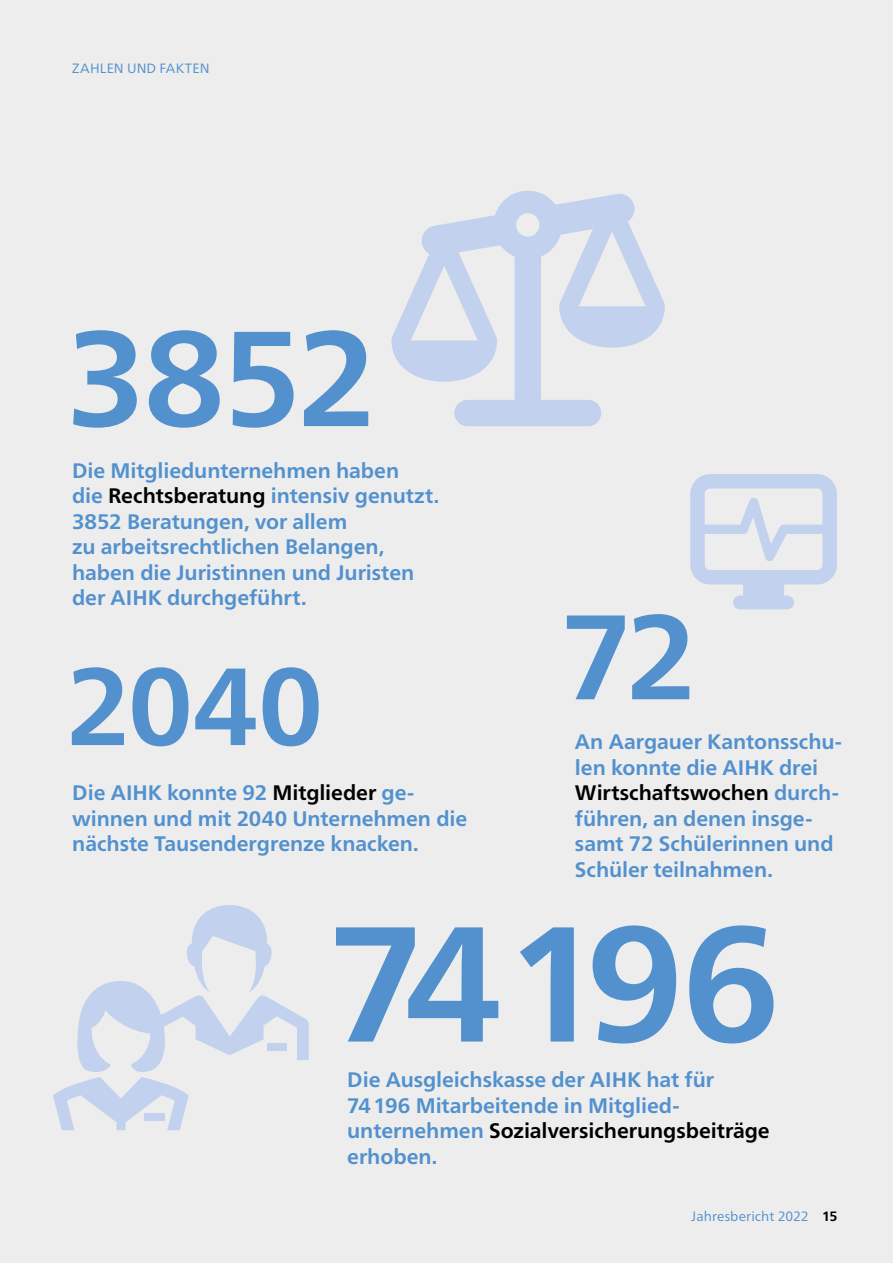
<style>
.page{position:relative;width:893px;height:1263px;background:#ededed}
.page>*{position:absolute;margin:0;border:0;box-sizing:border-box;transform-origin:0 0}
.t1{font:700 163.5px "Frutiger Neue LT Pro";letter-spacing:-.06em;color:#5291ce}
.t2{font:700 135px "Frutiger Neue LT Pro";color:#5291ce}
.t3{font:700 120px "Frutiger Neue LT Pro";color:#5291ce}
.t4{font:700 109.5px "Frutiger Neue LT Pro";color:#5291ce}
.t5{font:700 21px/25.5px "Frutiger Neue LT Pro";letter-spacing:-.005em;color:#5291ce}
.t6{font:13.5px "Frutiger Neue LT Pro";letter-spacing:.005em;color:#5291ce}
.s1{color:#000}
.s2{font-weight:700;color:#000}
</style>
<div class="page">
<svg style="left:391px;top:191px;width:274px;height:235px"></svg>
<svg style="left:690px;top:474px;width:147px;height:136px"></svg>
<svg style="left:53px;top:905px;width:256px;height:226px"></svg>
<p class="t6" style="left:72px;top:60px;width:139px">ZAHLEN UND FAKTEN</p>
<h2 class="t2" style="left:66px;top:299px;width:313px">3852</h2>
<p class="t5" style="left:72px;top:457px;width:369px">Die Mitgliedunternehmen haben<br>die <span class="s1">Rechtsberatung</span> intensiv genutzt.<br>3852 Beratungen, vor allem<br>zu arbeitsrechtlichen Belangen, haben die Juristinnen und Juristen der AIHK durchgeführt.</p>
<h3 class="t4" style="left:66px;top:642px;width:259px">2040</h3>
<p class="t5" style="left:72px;top:780px;width:396px">Die AIHK konnte 92 <span class="s1">Mitglieder</span> ge&shy;winnen und mit 2040 Unternehmen die nächste Tausendergrenze knacken.</p>
<h3 class="t3" style="left:561px;top:586px;width:138px">72</h3>
<p class="t5" style="left:575px;top:729px;width:269px">An Aargauer Kantonsschu&shy;len konnte die AIHK drei<br><span class="s1">Wirtschaftswochen</span> durch&shy;führen, an denen insge&shy;samt 72 Schülerinnen und<br>Schüler teilnahmen.</p>
<h1 class="t1" style="left:328px;top:888px;width:453px">74196</h1>
<p class="t5" style="left:347px;top:1067px;width:424px">Die Ausgleichskasse der AIHK hat für<br>74196 Mitarbeitende in Mitglied&shy;unternehmen <span class="s1">Sozialversicherungsbeiträge </span>erhoben.</p>
<p class="t6" style="left:691px;top:1208px;width:148px">Jahresbericht 2022 <span class="s2">15</span></p>
</div>
